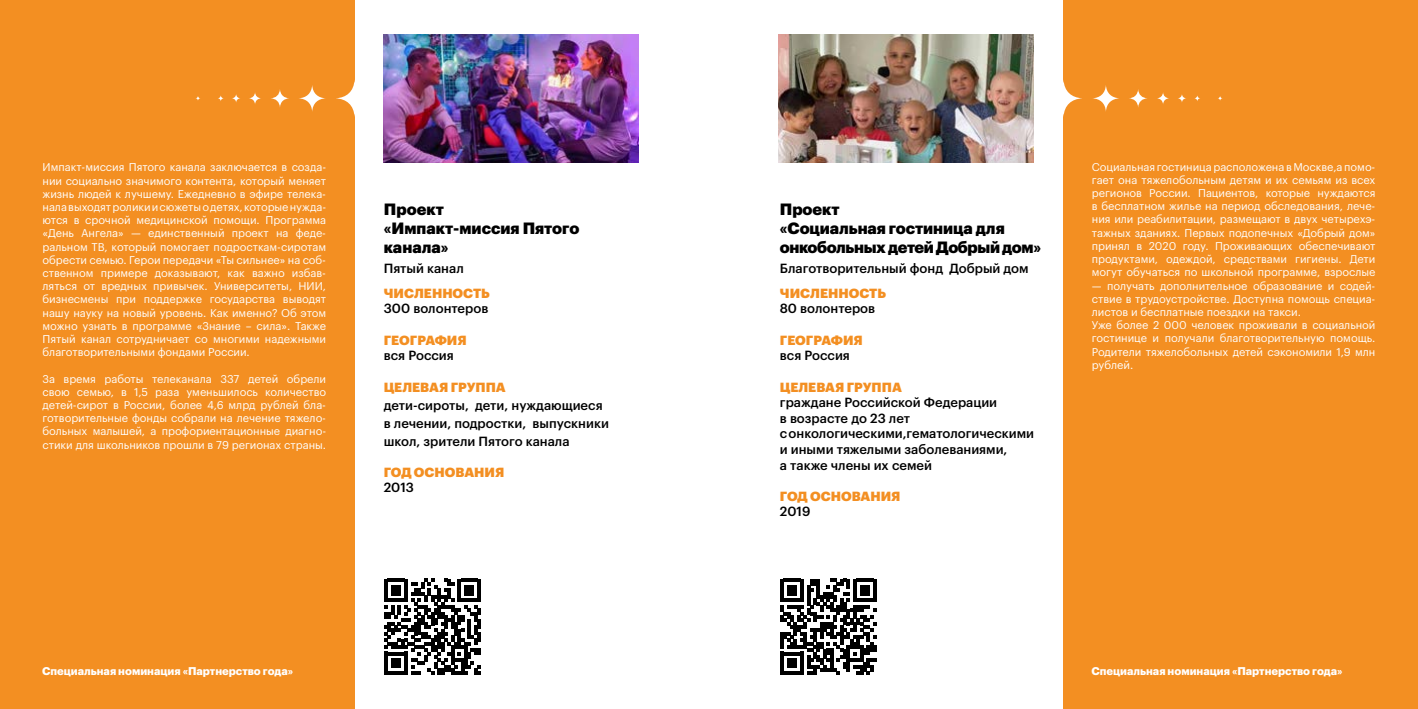
<style>
.page{position:relative;width:1418px;height:709px;background:#fff}
.page>*{position:absolute;margin:0;border:0;box-sizing:border-box;transform-origin:0 0}
.t1{font:900 16px/19.2px "Graphik LCG";letter-spacing:-.005em;color:#000}
.t2{font:500 13px/15.6px "Graphik LCG";color:#000}
.t3{font:900 13px "Graphik LCG";color:#f38f22}
.t4{font:11px/13.2px "Graphik LCG";color:#fff;text-align:justify}
.t5{font:700 11px "Graphik LCG";color:#fff}
</style>
<div class="page">
<img style="left:384px;top:34px;width:254px;height:128px">
<div style="left:0;top:0;width:354px;height:709px;background:#f38f22"></div>
<div style="left:1063px;top:0;width:354px;height:709px;background:#f38f22"></div>
<svg style="left:336px;top:79px;width:19px;height:38px"></svg>
<svg style="left:299px;top:85px;width:27px;height:27px"></svg>
<svg style="left:271px;top:89px;width:18px;height:18px"></svg>
<svg style="left:249px;top:92px;width:12px;height:12px"></svg>
<svg style="left:232px;top:94px;width:8px;height:9px"></svg>
<svg style="left:218px;top:95px;width:6px;height:6px"></svg>
<svg style="left:195px;top:96px;width:5px;height:5px"></svg>
<svg style="left:1063px;top:80px;width:19px;height:37px"></svg>
<svg style="left:1093px;top:85px;width:26px;height:27px"></svg>
<svg style="left:1129px;top:89px;width:18px;height:19px"></svg>
<svg style="left:1157px;top:92px;width:12px;height:12px"></svg>
<svg style="left:1178px;top:94px;width:8px;height:9px"></svg>
<svg style="left:1194px;top:95px;width:6px;height:6px"></svg>
<svg style="left:1218px;top:96px;width:4px;height:5px"></svg>
<img style="left:779px;top:34px;width:254px;height:128px">
<svg style="left:780px;top:578px;width:96px;height:97px"></svg>
<svg style="left:384px;top:578px;width:97px;height:97px"></svg>
<p class="t4" style="left:43px;top:160px;width:285px">Импакт-миссия Пятого канала заключается в созда&shy;нии социально значимого контента, который меняет жизнь людей к лучшему. Ежедневно в эфире телека&shy;нала выходят ролики и сюжеты о детях, которые нужда&shy;ются в срочной медицинской помощи. Программа «День Ангела» — единственный проект на феде&shy;ральном ТВ, который помогает подросткам-сиротам обрести семью. Герои передачи «Ты сильнее» на соб&shy;ственном примере доказывают, как важно избав&shy;ляться от вредных привычек. Университеты, НИИ, бизнесмены при поддержке государства выводят нашу науку на новый уровень. Как именно? Об этом можно узнать в программе «Знание – сила». Также Пятый канал сотрудничает со многими надежными благотворительными фондами России.</p>
<p class="t4" style="left:43px;top:371px;width:285px">За время работы телеканала 337 детей обрели свою семью, в 1,5 раза уменьшилось количество детей-сирот в России, более 4,6 млрд рублей бла&shy;готворительные фонды собрали на лечение тяжело&shy;больных малышей, а профориентационные диагно&shy;стики для школьников прошли в 79 регионах страны.</p>
<h1 class="t1" style="left:384px;top:198px;width:197px">Проект «Импакт-миссия Пятого канала»</h1>
<p class="t2" style="left:384px;top:259px;width:81px">Пятый канал</p>
<p class="t3" style="left:384px;top:283px;width:108px">ЧИСЛЕННОСТЬ</p>
<p class="t2" style="left:384px;top:300px;width:106px">300 волонтеров</p>
<p class="t3" style="left:384px;top:330px;width:84px">ГЕОГРАФИЯ</p>
<p class="t2" style="left:384px;top:347px;width:71px">вся Россия</p>
<p class="t3" style="left:384px;top:376px;width:123px">ЦЕЛЕВАЯ ГРУППА</p>
<p class="t2" style="left:384px;top:395px;width:227px;line-height:18px">дети-сироты, дети, нуждающиеся в лечении, подростки, выпускники школ, зрители Пятого канала</p>
<p class="t3" style="left:384px;top:462px;width:122px">ГОД ОСНОВАНИЯ</p>
<p class="t2" style="left:384px;top:479px;width:32px">2013</p>
<p class="t5" style="left:42px;top:662px;width:252px">Специальная номинация «Партнерство года»</p>
<h1 class="t1" style="left:780px;top:198px;width:262px">Проект<br>«Социальная гостиница для онкобольных детей Добрый дом»</h1>
<p class="t2" style="left:780px;top:259px;width:250px">Благотворительный фонд Добрый дом</p>
<p class="t3" style="left:780px;top:283px;width:108px">ЧИСЛЕННОСТЬ</p>
<p class="t2" style="left:780px;top:300px;width:97px">80 волонтеров</p>
<p class="t3" style="left:780px;top:330px;width:84px">ГЕОГРАФИЯ</p>
<p class="t2" style="left:780px;top:347px;width:71px">вся Россия</p>
<p class="t3" style="left:780px;top:376px;width:123px">ЦЕЛЕВАЯ ГРУППА</p>
<p class="t2" style="left:780px;top:393px;width:256px">граждане Российской Федерации<br>в возрасте до 23 лет<br>с онкологическими,гематологическими и иными тяжелыми заболеваниями,<br>а также члены их семей</p>
<p class="t3" style="left:780px;top:486px;width:122px">ГОД ОСНОВАНИЯ</p>
<p class="t2" style="left:780px;top:503px;width:32px">2019</p>
<p class="t4" style="left:1091px;top:159px;width:285px">Социальная гостиница расположена в Москве,а помо&shy;гает она тяжелобольным детям и их семьям из всех регионов России. Пациентов, которые нуждаются в бесплатном жилье на период обследования, лече&shy;ния или реабилитации, размещают в двух четырехэ&shy;тажных зданиях. Первых подопечных «Добрый дом» принял в 2020 году. Проживающих обеспечивают продуктами, одеждой, средствами гигиены. Дети могут обучаться по школьной программе, взрослые</p>
<p class="t4" style="left:1091px;top:278px;width:285px;text-align:left">— получать дополнительное образование и содей&shy;ствие в трудоустройстве. Доступна помощь специа&shy;листов и бесплатные поездки на такси.<br>Уже более 2 000 человек проживали в социальной гостинице и получали благотворительную помощь.<br>Родители тяжелобольных детей сэкономили 1,9 млн рублей.</p>
<p class="t5" style="left:1091px;top:662px;width:252px">Специальная номинация «Партнерство года»</p>
</div>
